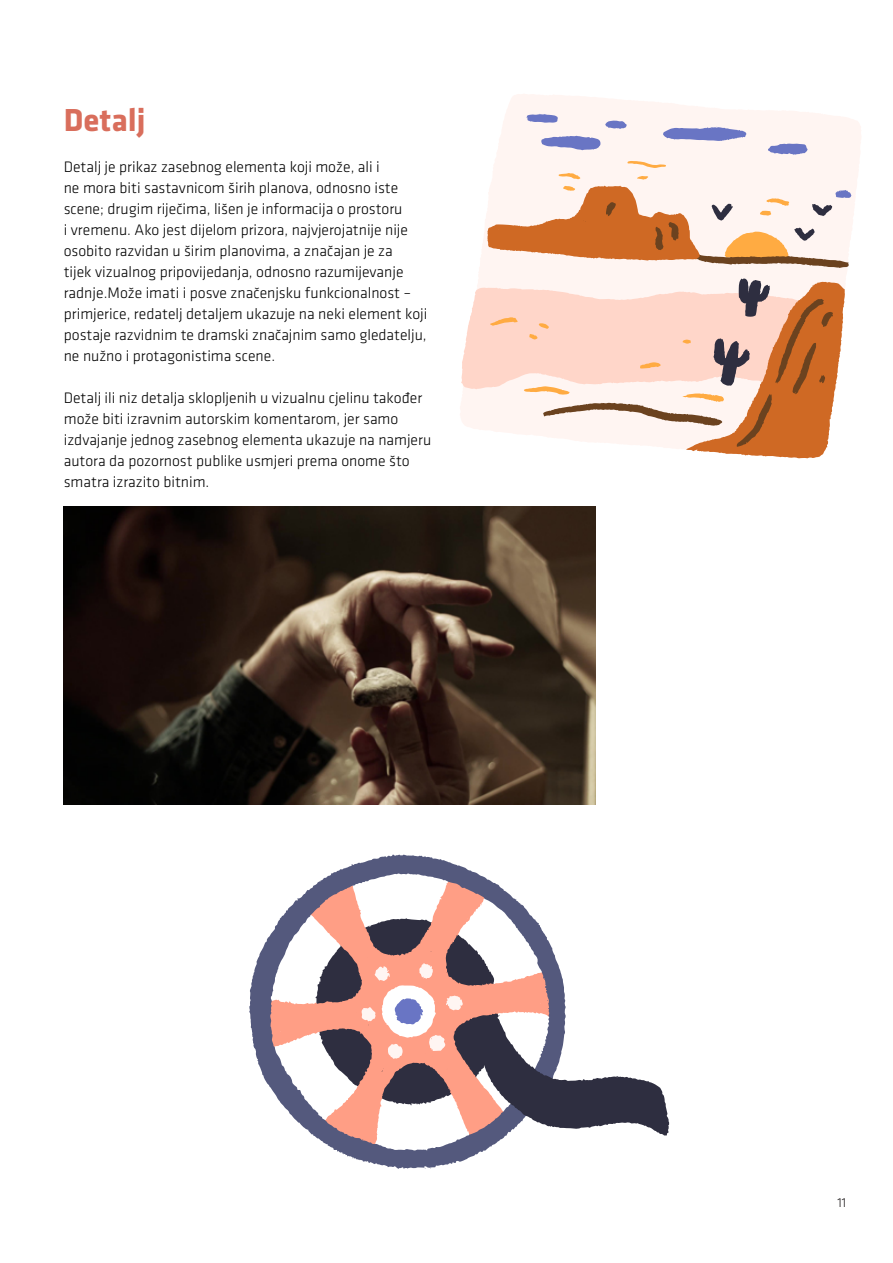
<style>
.page{position:relative;width:893px;height:1263px;background:#fff}
.page>*{position:absolute;margin:0;border:0;box-sizing:border-box;transform-origin:0 0}
.Default{font:700 33px "Klavika";color:#d96e5c}
.Default-2{font:300 15.75px/21px "Klavika";color:#000}
.t1{font:300 13.5px "Klavika";color:#231f20}
</style>
<div class="page">
<img style="left:64px;top:506px;width:531px;height:299px">
<svg style="left:478px;top:94px;width:383px;height:190px;fill:#fff5f2"></svg>
<svg style="left:541px;top:136px;width:60px;height:14px"></svg>
<svg style="left:605px;top:120px;width:22px;height:9px"></svg>
<svg style="left:526px;top:114px;width:32px;height:9px"></svg>
<svg style="left:663px;top:127px;width:84px;height:14px"></svg>
<svg style="left:768px;top:143px;width:40px;height:12px"></svg>
<svg style="left:627px;top:161px;width:39px;height:7px"></svg>
<svg style="left:559px;top:173px;width:22px;height:6px"></svg>
<svg style="left:637px;top:176px;width:11px;height:4px"></svg>
<svg style="left:460px;top:278px;width:385px;height:180px"></svg>
<svg style="left:485px;top:186px;width:367px;height:82px"></svg>
<svg style="left:249px;top:855px;width:284px;height:314px"></svg>
<svg style="left:251px;top:1029px;width:2px;height:7px"></svg>
<svg style="left:511px;top:895px;width:15px;height:14px"></svg>
<svg style="left:313px;top:918px;width:356px;height:222px"></svg>
<p class="Default" style="left:64px;top:102px;width:83px">Detalj</p>
<p class="Default-2" style="left:64px;top:156px;width:365px">Detalj je prikaz zasebnog elementa koji može, ali i<br>ne mora biti sastavnicom širih planova, odnosno iste scene; drugim riječima, lišen je informacija o prostoru<br>i vremenu. Ako jest dijelom prizora, najvjerojatnije nije osobito razvidan u širim planovima, a značajan je za<br>tijek vizualnog pripovijedanja, odnosno razumijevanje radnje.Može imati i posve značenjsku funkcionalnost – primjerice, redatelj detaljem ukazuje na neki element koji postaje razvidnim te dramski značajnim samo gledatelju, ne nužno i protagonistima scene.</p>
<p class="Default-2" style="left:64px;top:387px;width:369px">Detalj ili niz detalja sklopljenih u vizualnu cjelinu također može biti izravnim autorskim komentarom, jer samo izdvajanje jednog zasebnog elementa ukazuje na namjeru autora da pozornost publike usmjeri prema onome što smatra izrazito bitnim.</p>
<p class="t1" style="left:837px;top:1195px;width:10px">11</p>
</div>
